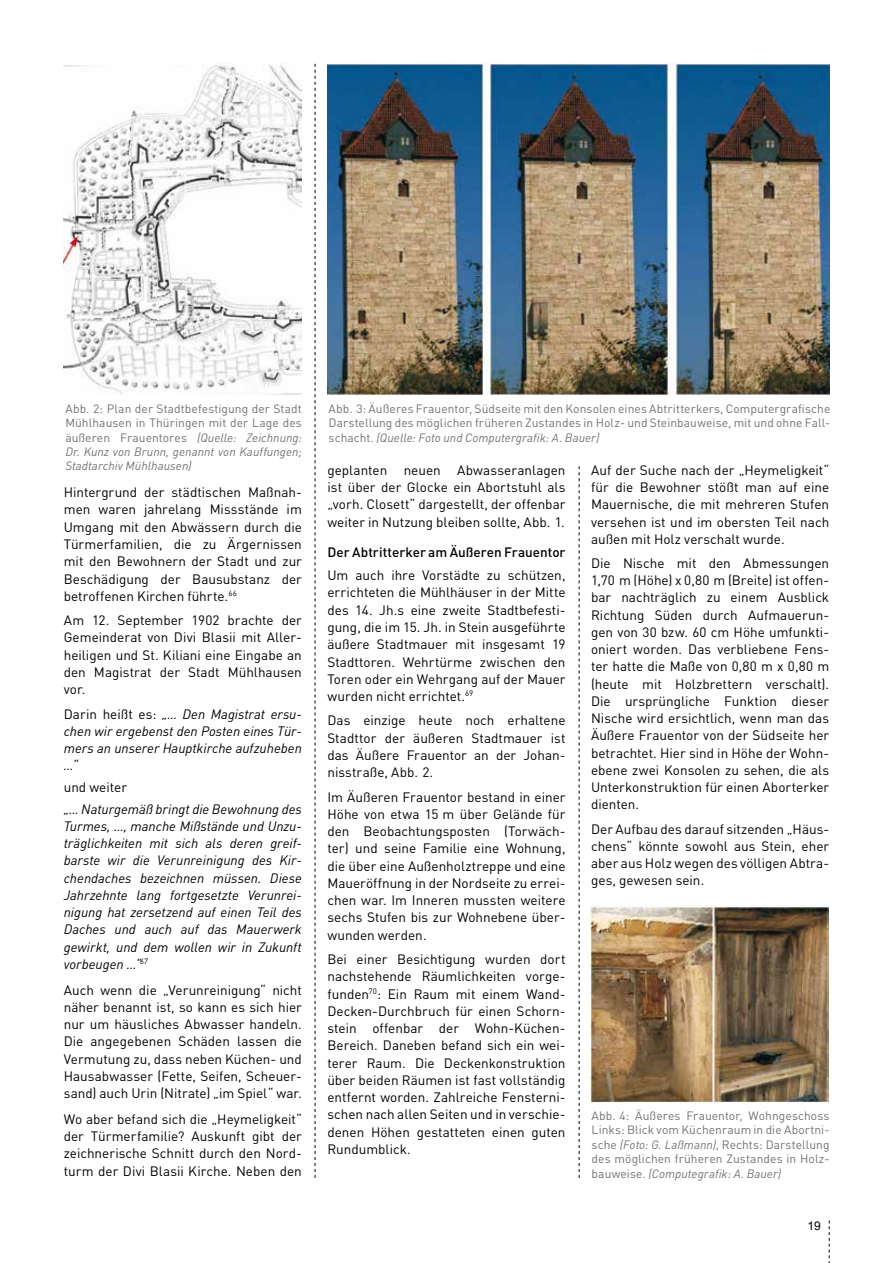
<style>
.page{position:relative;width:893px;height:1263px;background:#fff}
.page>*{position:absolute;margin:0;border:0;box-sizing:border-box;transform-origin:0 0}
.t1{font:13.5px/17.2px "DINOT";color:#000;text-align:justify}
.t2{font:italic 13.5px/17.2px "DINOT";color:#000;text-align:justify}
.t3{font:500 13.5px "DINOT";color:#000}
.t4{font:12px/14.4px "DINOT";letter-spacing:.005em;color:#707172;text-align:justify}
.t5{font:12px "Arial";color:#000}
.s1{font-style:italic}
.s2{font-style:normal}
</style>
<div class="page">
<svg style="left:829px;top:1220px;width:1px;height:43px"></svg>
<svg style="left:315px;top:64px;width:1px;height:1114px"></svg>
<svg style="left:579px;top:466px;width:1px;height:712px"></svg>
<img style="left:64px;top:65px;width:238px;height:330px">
<img style="left:327px;top:64px;width:502px;height:331px">
<img style="left:590px;top:906px;width:239px;height:196px">
<p class="t4" style="left:65px;top:400px;width:238px">Abb. 2: Plan der Stadtbefestigung der Stadt Mühlhausen in Thüringen mit der Lage des äußeren Frauentores <span class="s1">(Quelle: Zeichnung:<br>Dr. Kunz von Brunn, genannt von Kauffungen; Stadtarchiv Mühlhausen)</span></p>
<p class="t1" style="left:64px;top:483px;width:240px">Hintergrund der städtischen Maßnah&shy;men waren jahrelang Missstände im Umgang mit den Abwässern durch die Türmerfamilien, die zu Ärgernissen mit den Bewohnern der Stadt und zur Beschädigung der Bausubstanz der betroffenen Kirchen führte.<sup>66</sup></p>
<p class="t1" style="left:64px;top:611px;width:240px">Am 12. September 1902 brachte der Gemeinderat von Divi Blasii mit Aller&shy;heiligen und St. Kiliani eine Eingabe an den Magistrat der Stadt Mühlhausen vor.</p>
<p class="t2" style="left:64px;top:704px;width:240px"><span class="s2">Darin heißt es:</span> „… Den Magistrat ersu&shy;chen wir ergebenst den Posten eines Tür&shy;mers an unserer Hauptkirche aufzuheben …“</p>
<p class="t1" style="left:64px;top:778px;width:65px">und weiter</p>
<p class="t2" style="left:64px;top:799px;width:240px">„… Naturgemäß bringt die Bewohnung des Turmes, …, manche Mißstände und Unzu&shy;träglichkeiten mit sich als deren greif&shy;barste wir die Verunreinigung des Kir&shy;chendaches bezeichnen müssen. Diese Jahrzehnte lang fortgesetzte Verunrei&shy;nigung hat zersetzend auf einen Teil des Daches und auch auf das Mauerwerk gewirkt, und dem wollen wir in Zukunft vorbeugen …“<sup>67</sup></p>
<p class="t1" style="left:64px;top:980px;width:240px">Auch wenn die „Verunreinigung“ nicht näher benannt ist, so kann es sich hier nur um häusliches Abwasser handeln.<br>Die angegebenen Schäden lassen die Vermutung zu, dass neben Küchen- und Hausabwasser (Fette, Seifen, Scheuer&shy;sand) auch Urin (Nitrate) „im Spiel“ war.</p>
<p class="t1" style="left:64px;top:1109px;width:240px">Wo aber befand sich die „Heymeligkeit“ der Türmerfamilie? Auskunft gibt der zeichnerische Schnitt durch den Nord&shy;turm der Divi Blasii Kirche. Neben den</p>
<p class="t4" style="left:329px;top:400px;width:503px">Abb. 3: Äußeres Frauentor, Südseite mit den Konsolen eines Abtritterkers, Computergrafische Darstellung des möglichen früheren Zustandes in Holz- und Steinbauweise, mit und ohne Fall&shy;schacht. <span class="s1">(Quelle: Foto und Computergrafik: A. Bauer)</span></p>
<p class="t1" style="left:327px;top:460px;width:240px">geplanten neuen Abwasseranlagen ist über der Glocke ein Abortstuhl als „vorh. Closett“ dargestellt, der offenbar weiter in Nutzung bleiben sollte, Abb. 1.</p>
<p class="t3" style="left:327px;top:541px;width:240px">Der Abtritterker am Äußeren Frauentor</p>
<p class="t1" style="left:327px;top:566px;width:240px">Um auch ihre Vorstädte zu schützen, errichteten die Mühlhäuser in der Mitte des 14. Jh.s eine zweite Stadtbefesti&shy;gung, die im 15. Jh. in Stein ausgeführte äußere Stadtmauer mit insgesamt 19<br>Stadttoren. Wehrtürme zwischen den Toren oder ein Wehrgang auf der Mauer wurden nicht errichtet.<sup>69</sup></p>
<p class="t1" style="left:327px;top:711px;width:240px">Das einzige heute noch erhaltene Stadttor der äußeren Stadtmauer ist das Äußere Frauentor an der Johan&shy;nisstraße, Abb. 2.</p>
<p class="t1" style="left:327px;top:787px;width:240px">Im Äußeren Frauentor bestand in einer Höhe von etwa 15 m über Gelände für den Beobachtungsposten (Torwäch&shy;ter) und seine Familie eine Wohnung, die über eine Außenholztreppe und eine Maueröffnung in der Nordseite zu errei&shy;chen war. Im Inneren mussten weitere sechs Stufen bis zur Wohnebene über&shy;wunden werden.</p>
<p class="t1" style="left:327px;top:950px;width:240px">Bei einer Besichtigung wurden dort nachstehende Räumlichkeiten vorge&shy;funden<sup>70</sup>: Ein Raum mit einem Wand-Decken-Durchbruch für einen Schorn&shy;stein offenbar der Wohn-Küchen-Bereich. Daneben befand sich ein wei&shy;terer Raum. Die Deckenkonstruktion über beiden Räumen ist fast vollständig entfernt worden. Zahlreiche Fensterni&shy;schen nach allen Seiten und in verschie&shy;denen Höhen gestatteten einen guten Rundumblick.</p>
<p class="t1" style="left:591px;top:460px;width:240px">Auf der Suche nach der „Heymeligkeit“ für die Bewohner stößt man auf eine Mauernische, die mit mehreren Stufen versehen ist und im obersten Teil nach außen mit Holz verschalt wurde.</p>
<p class="t1" style="left:591px;top:553px;width:240px">Die Nische mit den Abmessungen 1,70 m (Höhe) x 0,80 m (Breite) ist offen&shy;bar nachträglich zu einem Ausblick Richtung Süden durch Aufmauerun&shy;gen von 30 bzw. 60 cm Höhe umfunkti&shy;oniert worden. Das verbliebene Fens&shy;ter hatte die Maße von 0,80 m x 0,80 m (heute mit Holzbrettern verschalt).<br>Die ursprüngliche Funktion dieser Nische wird ersichtlich, wenn man das Äußere Frauentor von der Südseite her betrachtet. Hier sind in Höhe der Wohn&shy;ebene zwei Konsolen zu sehen, die als Unterkonstruktion für einen Aborterker dienten.</p>
<p class="t1" style="left:591px;top:819px;width:240px">Der Aufbau des darauf sitzenden „Häus&shy;chens“ könnte sowohl aus Stein, eher aber aus Holz wegen des völligen Abtra&shy;ges, gewesen sein.</p>
<p class="t4" style="left:592px;top:1107px;width:239px">Abb. 4: Äußeres Frauentor, Wohngeschoss Links: Blick vom Küchenraum in die Abortni&shy;sche <span class="s1">(Foto: G. Laßmann)</span>, Rechts: Darstellung des möglichen früheren Zustandes in Holz&shy;bauweise. <span class="s1">(Computegrafik: A. Bauer)</span></p>
<p class="t5" style="left:807px;top:1217px;width:15px">19</p>
</div>
